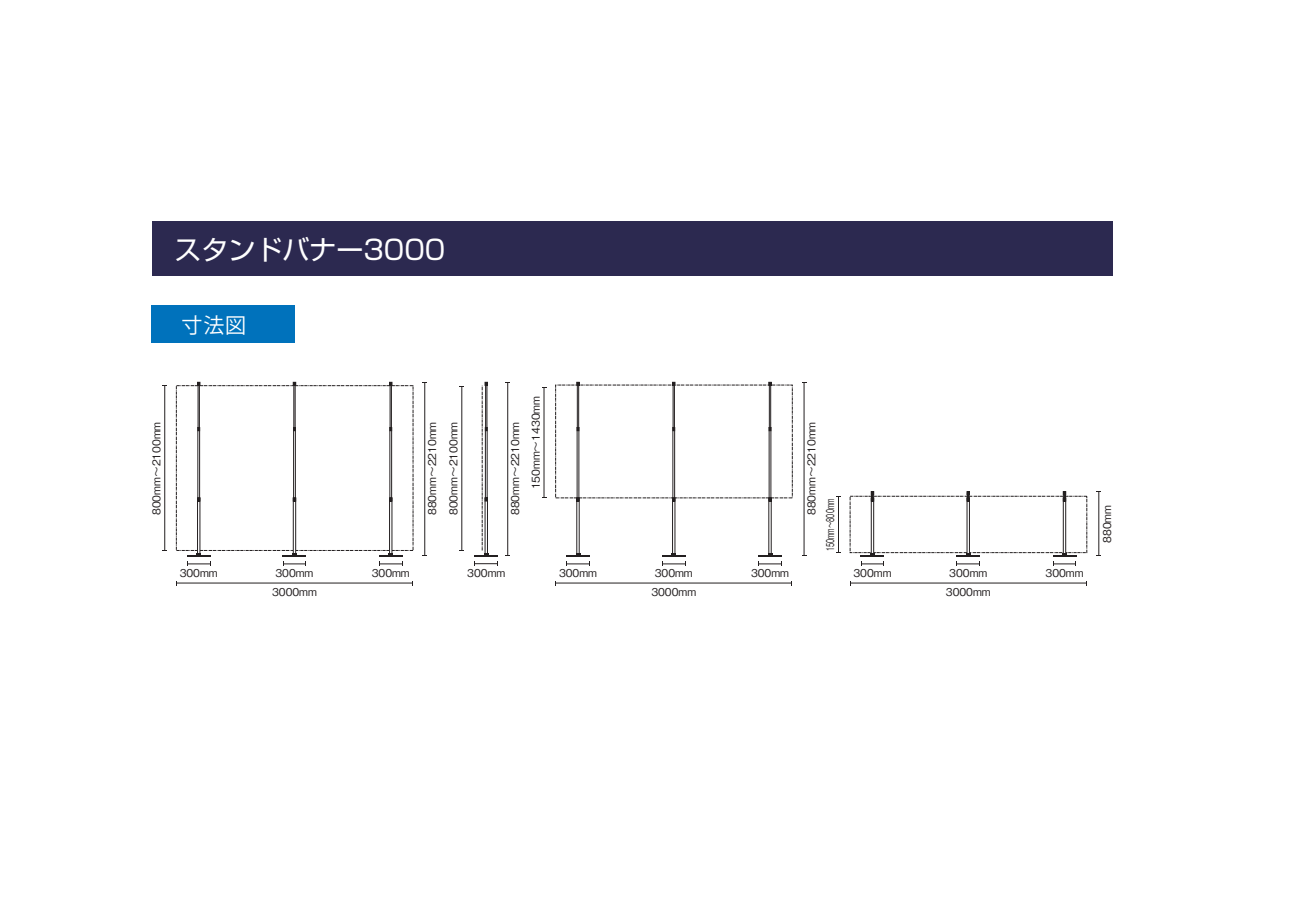
<style>
.page{position:relative;width:1289px;height:919px;background:#fff}
.page>*{position:absolute;margin:0;border:0;box-sizing:border-box;transform-origin:0 0}
.t1{font:27px "Shin Go Pro";color:#fff}
.t2{font:21px "Koz Go Pro";color:#fff}
.t3{font:500 10.8px "Gothic BBB Pro";color:#231f20}
.t4{font:500 10.8px "Gothic BBB Pro";color:#231f20;scale:.61 1}
</style>
<div class="page">
<div style="left:152px;top:221px;width:960px;height:55px;background:#2c2950"></div>
<div style="left:151px;top:305px;width:144px;height:37px;background:#0072bc"></div>
<hr style="left:507px;top:382px;width:1px;height:173px;background:#231f20">
<hr style="left:461px;top:387px;width:1px;height:163px;background:#231f20">
<hr style="left:474px;top:554px;width:24px;height:2px;background:#231f20">
<svg style="left:482px;top:382px;width:6px;height:172px"></svg>
<svg style="left:474px;top:561px;width:24px;height:4px"></svg>
<hr style="left:424px;top:382px;width:1px;height:173px;background:#231f20">
<hr style="left:164px;top:385px;width:1px;height:165px;background:#231f20">
<hr style="left:177px;top:582px;width:236px;height:1px;background:#231f20">
<div style="left:197px;top:498px;width:3px;height:57px;border:1px solid #231f20"></div>
<div style="left:198px;top:427px;width:2px;height:71px;border:1px solid #231f20"></div>
<svg style="left:187px;top:553px;width:24px;height:13px"></svg>
<div style="left:389px;top:498px;width:3px;height:57px;border:1px solid #231f20"></div>
<div style="left:390px;top:427px;width:2px;height:71px;border:1px solid #231f20"></div>
<svg style="left:379px;top:553px;width:24px;height:13px"></svg>
<div style="left:293px;top:498px;width:3px;height:57px;border:1px solid #231f20"></div>
<div style="left:293px;top:427px;width:2px;height:71px;border:1px solid #231f20"></div>
<svg style="left:283px;top:553px;width:23px;height:13px"></svg>
<hr style="left:803px;top:382px;width:1px;height:173px;background:#231f20">
<hr style="left:543px;top:387px;width:1px;height:111px;background:#231f20">
<hr style="left:556px;top:582px;width:236px;height:1px;background:#231f20">
<div style="left:577px;top:382px;width:1px;height:45px;border:1px solid #231f20"></div>
<svg style="left:566px;top:553px;width:24px;height:13px"></svg>
<div style="left:769px;top:382px;width:1px;height:45px;border:1px solid #231f20"></div>
<svg style="left:758px;top:553px;width:24px;height:13px"></svg>
<div style="left:672px;top:498px;width:3px;height:57px;border:1px solid #231f20"></div>
<svg style="left:662px;top:553px;width:24px;height:13px"></svg>
<hr style="left:850px;top:582px;width:236px;height:1px;background:#231f20">
<div style="left:871px;top:498px;width:2px;height:57px;border:1px solid #231f20"></div>
<svg style="left:860px;top:553px;width:24px;height:13px"></svg>
<div style="left:1063px;top:498px;width:2px;height:57px;border:1px solid #231f20"></div>
<svg style="left:1052px;top:553px;width:24px;height:13px"></svg>
<svg style="left:956px;top:553px;width:24px;height:13px"></svg>
<svg style="left:871px;top:491px;width:2px;height:10px"></svg>
<svg style="left:1063px;top:491px;width:2px;height:10px"></svg>
<svg style="left:966px;top:491px;width:3px;height:10px"></svg>
<hr style="left:838px;top:496px;width:1px;height:56px;background:#231f20">
<hr style="left:1098px;top:492px;width:1px;height:64px;background:#231f20">
<h1 class="t1" style="left:174px;top:227px;width:272px">スタンドバナー3000</h1>
<h2 class="t2" style="left:181px;top:312px;width:66px">寸法図</h2>
<p class="t3" style="left:148px;top:515px;width:95px;rotate:-90deg">800mm～2100mm</p>
<p class="t3" style="left:423px;top:515px;width:95px;rotate:-90deg">880mm～2210mm</p>
<p class="t3" style="left:445px;top:515px;width:95px;rotate:-90deg">800mm～2100mm</p>
<p class="t3" style="left:506px;top:515px;width:95px;rotate:-90deg">880mm～2210mm</p>
<p class="t3" style="left:527px;top:489px;width:95px;rotate:-90deg">150mm～1430mm</p>
<p class="t3" style="left:802px;top:515px;width:95px;rotate:-90deg">880mm～2210mm</p>
<p class="t4" style="left:821px;top:551px;width:88px;rotate:-90deg">150mm～800mm</p>
<p class="t3" style="left:1098px;top:543px;width:39px;rotate:-90deg">880mm</p>
<p class="t3" style="left:180px;top:564px;width:39px">300mm</p>
<p class="t3" style="left:275px;top:564px;width:39px">300mm</p>
<p class="t3" style="left:372px;top:564px;width:39px">300mm</p>
<p class="t3" style="left:467px;top:564px;width:39px">300mm</p>
<p class="t3" style="left:559px;top:564px;width:39px">300mm</p>
<p class="t3" style="left:654px;top:564px;width:39px">300mm</p>
<p class="t3" style="left:751px;top:564px;width:39px">300mm</p>
<p class="t3" style="left:853px;top:564px;width:39px">300mm</p>
<p class="t3" style="left:949px;top:564px;width:39px">300mm</p>
<p class="t3" style="left:1045px;top:564px;width:39px">300mm</p>
<p class="t3" style="left:272px;top:583px;width:46px">3000mm</p>
<p class="t3" style="left:651px;top:583px;width:46px">3000mm</p>
<p class="t3" style="left:945px;top:583px;width:46px">3000mm</p>
</div>
